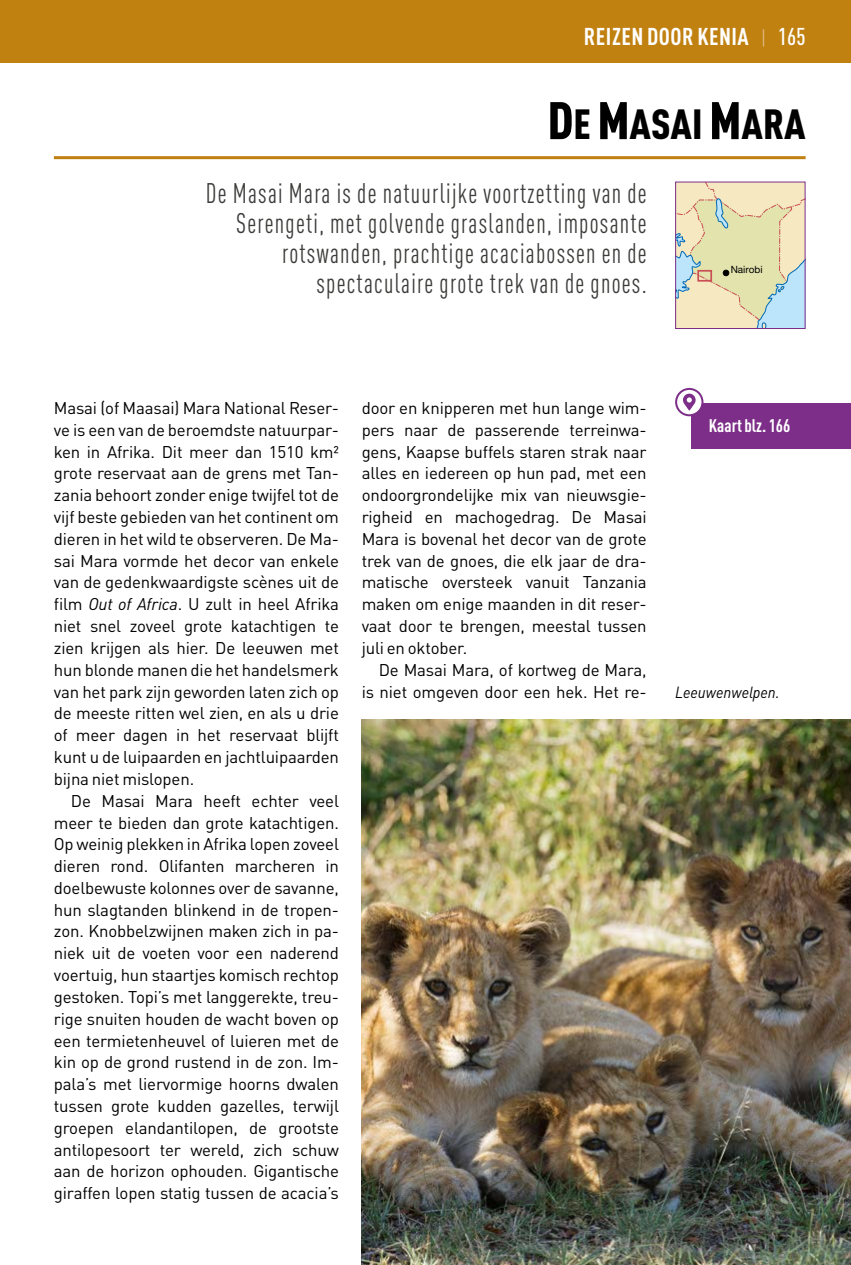
<style>
.page{position:relative;width:851px;height:1265px;background:#fff}
.page>*{position:absolute;margin:0;border:0;box-sizing:border-box;transform-origin:0 0}
.t1{font:41.6px "DIN Pro Condensed Black SC800";color:#000}
.t2{font:condensed 28px/30px "DIN Pro";letter-spacing:.05em;color:#3c3c3b;text-align:right;scale:.9 1}
.t3{font:700 condensed 24px "DIN Pro";letter-spacing:.02em;color:#fff}
.t4{font:700 condensed 18px "DIN Pro";color:#fff}
.t5{font:16.8px/21.8px "DIN Pro";letter-spacing:-.01em;color:#000;text-align:justify}
.t6{font:italic 16px "DIN Pro";color:#000;scale:.92 1}
.t7{font:10px "Helvetica Neue LT Pro";color:#000}
.s1{font-weight:400;font-size:20px;color:#e1bd89}
.s2{font-weight:500}
.s3{font-size:52px}
.s4{font-style:italic}
</style>
<div class="page">
<div style="left:691px;top:403px;width:159px;height:45px;background:#7d2e88"></div>
<hr style="left:54px;top:156px;width:751px;height:3px;background:#c18110">
<div style="left:0;top:0;width:850px;height:62px;background:#c18110"></div>
<svg style="left:676px;top:389px;width:26px;height:26px"></svg>
<div style="left:675px;top:388px;width:28px;height:28px;border:2px solid #7d2e88;border-radius:50%"></div>
<svg style="left:682px;top:393px;width:15px;height:17px"></svg>
<svg style="left:677px;top:183px;width:126px;height:144px;background:#e1dfbd"></svg>
<div style="left:675px;top:181px;width:130px;height:148px;border:1px solid #7d2e88"></div>
<img style="left:361px;top:719px;width:489px;height:545px">
<h3 class="t3" style="left:584px;top:19px;width:223px">REIZEN DOOR KENIA <span class="s1">|</span> <span class="s2">165</span></h3>
<h3 class="t3" style="left:683px;top:19px;width:67px">PLACES</h3>
<h1 class="t1" style="left:547px;top:92px;width:259px"><span class="s3">D</span>E <span class="s3">M</span>ASAI <span class="s3">M</span>ARA</h1>
<h2 class="t2" style="left:206px;top:176px;width:491px">De Masai Mara is de natuurlijke voortzetting van de Serengeti, met golvende graslanden, imposante rotswanden, prachtige acaciabossen en de spectaculaire grote trek van de gnoes.</h2>
<p class="t7" style="left:730px;top:264px;width:34px">Nairobi</p>
<p class="t5" style="left:54px;top:395px;width:286px">Masai (of Maasai) Mara National Reser&shy;ve is een van de beroemdste natuurpar&shy;ken in Afrika. Dit meer dan 1510 km² grote reservaat aan de grens met Tan&shy;zania behoort zonder enige twijfel tot de vijf beste gebieden van het continent om dieren in het wild te observeren. De Ma&shy;sai Mara vormde het decor van enkele van de gedenkwaardigste scènes uit de film <span class="s4">Out of Africa</span>. U zult in heel Afrika niet snel zoveel grote katachtigen te zien krijgen als hier. De leeuwen met hun blonde manen die het handelsmerk van het park zijn geworden laten zich op de meeste ritten wel zien, en als u drie of meer dagen in het reservaat blijft kunt u de luipaarden en jachtluipaarden bijna niet mislopen.</p>
<p class="t5" style="left:54px;top:788px;width:286px;text-indent:17px">De Masai Mara heeft echter veel meer te bieden dan grote katachtigen.<br>Op weinig plekken in Afrika lopen zoveel dieren rond. Olifanten marcheren in doelbewuste kolonnes over de savanne, hun slagtanden blinkend in de tropen&shy;zon. Knobbelzwijnen maken zich in pa&shy;niek uit de voeten voor een naderend voertuig, hun staartjes komisch rechtop gestoken. Topi’s met langgerekte, treu&shy;rige snuiten houden de wacht boven op een termietenheuvel of luieren met de kin op de grond rustend in de zon. Im&shy;pala’s met liervormige hoorns dwalen tussen grote kudden gazelles, terwijl groepen elandantilopen, de grootste antilopesoort ter wereld, zich schuw aan de horizon ophouden. Gigantische giraffen lopen statig tussen de acacia’s</p>
<p class="t5" style="left:361px;top:395px;width:286px">door en knipperen met hun lange wim&shy;pers naar de passerende terreinwa&shy;gens, Kaapse buffels staren strak naar alles en iedereen op hun pad, met een ondoorgrondelijke mix van nieuwsgie&shy;righeid en machogedrag. De Masai Mara is bovenal het decor van de grote trek van de gnoes, die elk jaar de dra&shy;matische oversteek vanuit Tanzania maken om enige maanden in dit reser&shy;vaat door te brengen, meestal tussen juli en oktober.</p>
<p class="t5" style="left:361px;top:657px;width:286px;text-align:right">De Masai Mara, of kortweg de Mara,<br>is niet omgeven door een hek. Het re-</p>
<p class="t4" style="left:708px;top:412px;width:83px">Kaart blz. 166</p>
<p class="t6" style="left:675px;top:679px;width:115px">Leeuwenwelpen.</p>
</div>
